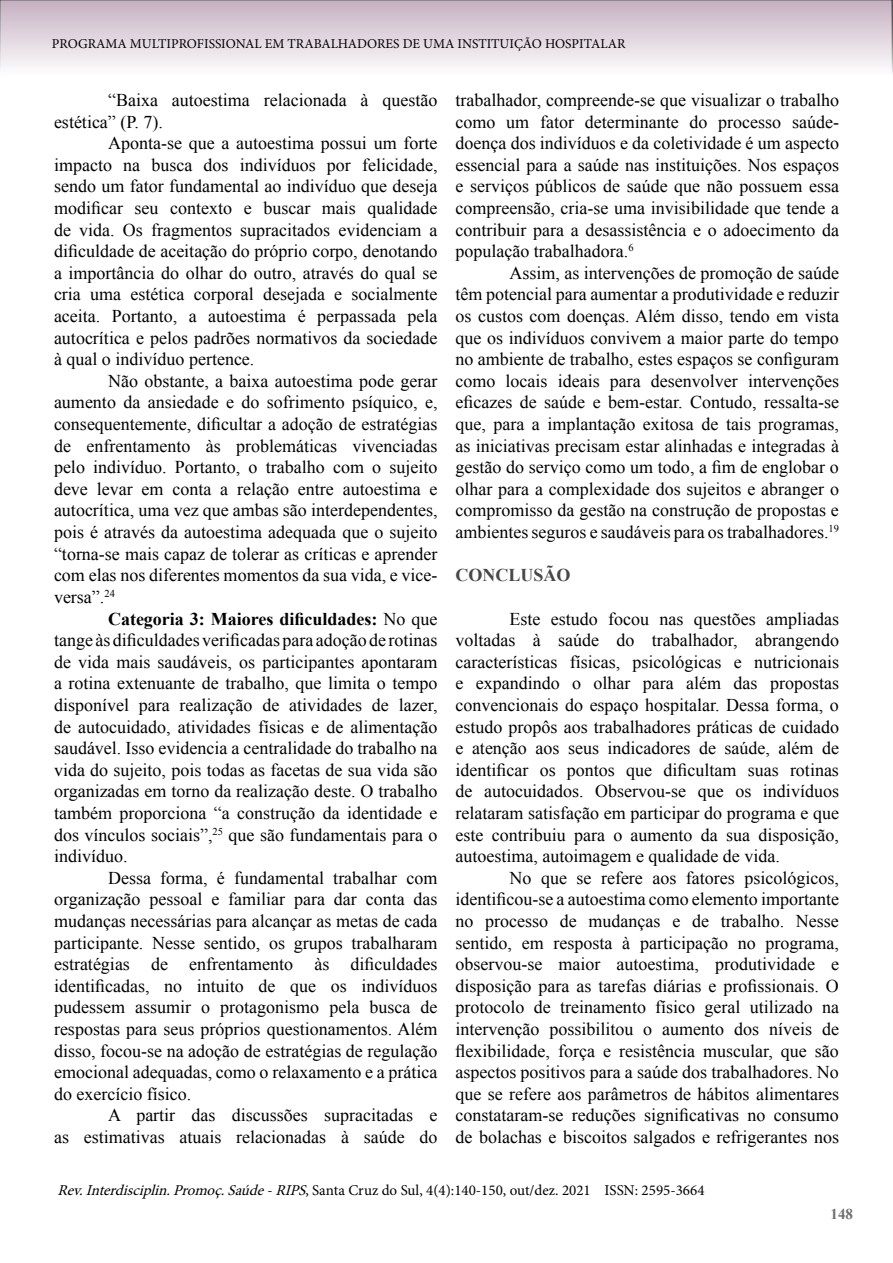
<style>
.page{position:relative;width:893px;height:1263px;background:#fff}
.page>*{position:absolute;margin:0;border:0;box-sizing:border-box;transform-origin:0 0}
.t1{font:18px/21.6px "Times New Roman";color:#000;text-align:justify}
.t2{font:700 18px "Times New Roman";color:#474746}
.t3{font:15px "Minion Pro";color:#000}
.t4{font:700 15px "Times New Roman";color:#706f6f}
.t5{font:13.5px "Minion Pro";color:#000}
.s1{font-weight:700}
.s2{font-style:italic}
</style>
<div class="page">
<svg style="left:0;top:0;width:892px;height:71px;background:#ded3dc"></svg>
<svg style="left:892px;top:0;width:1px;height:74px"></svg>
<p class="t5" style="left:52px;top:35px;width:575px">PROGRAMA MULTIPROFISSIONAL EM TRABALHADORES DE UMA INSTITUIÇÃO HOSPITALAR</p>
<p class="t1" style="left:54px;top:89px;width:385px;text-indent:54px">“Baixa autoestima relacionada à questão estética” (P. 7).</p>
<p class="t1" style="left:54px;top:132px;width:385px;text-indent:54px">Aponta-se que a autoestima possui um forte impacto na busca dos indivíduos por felicidade, sendo um fator fundamental ao indivíduo que deseja modificar seu contexto e buscar mais qualidade de vida. Os fragmentos supracitados evidenciam a dificuldade de aceitação do próprio corpo, denotando a importância do olhar do outro, através do qual se cria uma estética corporal desejada e socialmente aceita. Portanto, a autoestima é perpassada pela autocrítica e pelos padrões normativos da sociedade à qual o indivíduo pertence.</p>
<p class="t1" style="left:54px;top:370px;width:385px;text-indent:54px">Não obstante, a baixa autoestima pode gerar aumento da ansiedade e do sofrimento psíquico, e, consequentemente, dificultar a adoção de estratégias de enfrentamento às problemáticas vivenciadas pelo indivíduo. Portanto, o trabalho com o sujeito deve levar em conta a relação entre autoestima e autocrítica, uma vez que ambas são interdependentes, pois é através da autoestima adequada que o sujeito “torna-se mais capaz de tolerar as críticas e aprender com elas nos diferentes momentos da sua vida, e vice&shy;versa”.<sup>24</sup></p>
<p class="t1" style="left:54px;top:607px;width:385px;text-indent:54px"><span class="s1">Categoria 3: Maiores dificuldades:</span> No que tange às dificuldades verificadas para adoção de rotinas de vida mais saudáveis, os participantes apontaram a rotina extenuante de trabalho, que limita o tempo disponível para realização de atividades de lazer, de autocuidado, atividades físicas e de alimentação saudável. Isso evidencia a centralidade do trabalho na vida do sujeito, pois todas as facetas de sua vida são organizadas em torno da realização deste. O trabalho também proporciona “a construção da identidade e dos vínculos sociais”,<sup>25</sup> que são fundamentais para o indivíduo.</p>
<p class="t1" style="left:54px;top:867px;width:385px;text-indent:54px">Dessa forma, é fundamental trabalhar com organização pessoal e familiar para dar conta das mudanças necessárias para alcançar as metas de cada participante. Nesse sentido, os grupos trabalharam estratégias de enfrentamento às dificuldades identificadas, no intuito de que os indivíduos pudessem assumir o protagonismo pela busca de respostas para seus próprios questionamentos. Além disso, focou-se na adoção de estratégias de regulação emocional adequadas, como o relaxamento e a prática do exercício físico.</p>
<p class="t1" style="left:54px;top:1104px;width:385px;text-align:right">A partir das discussões supracitadas e<br>as estimativas atuais relacionadas à saúde do</p>
<p class="t1" style="left:455px;top:89px;width:385px">trabalhador, compreende-se que visualizar o trabalho como um fator determinante do processo saúde&shy;doença dos indivíduos e da coletividade é um aspecto essencial para a saúde nas instituições. Nos espaços e serviços públicos de saúde que não possuem essa compreensão, cria-se uma invisibilidade que tende a contribuir para a desassistência e o adoecimento da população trabalhadora.<sup>6</sup></p>
<p class="t1" style="left:455px;top:262px;width:385px;text-indent:54px">Assim, as intervenções de promoção de saúde têm potencial para aumentar a produtividade e reduzir os custos com doenças. Além disso, tendo em vista que os indivíduos convivem a maior parte do tempo no ambiente de trabalho, estes espaços se configuram como locais ideais para desenvolver intervenções eficazes de saúde e bem-estar. Contudo, ressalta-se que, para a implantação exitosa de tais programas, as iniciativas precisam estar alinhadas e integradas à gestão do serviço como um todo, a fim de englobar o olhar para a complexidade dos sujeitos e abranger o compromisso da gestão na construção de propostas e ambientes seguros e saudáveis para os trabalhadores.<sup>19</sup></p>
<p class="t2" style="left:455px;top:563px;width:117px">CONCLUSÃO</p>
<p class="t1" style="left:455px;top:607px;width:385px;text-indent:54px">Este estudo focou nas questões ampliadas voltadas à saúde do trabalhador, abrangendo características físicas, psicológicas e nutricionais e expandindo o olhar para além das propostas convencionais do espaço hospitalar. Dessa forma, o estudo propôs aos trabalhadores práticas de cuidado e atenção aos seus indicadores de saúde, além de identificar os pontos que dificultam suas rotinas de autocuidados. Observou-se que os indivíduos relataram satisfação em participar do programa e que este contribuiu para o aumento da sua disposição, autoestima, autoimagem e qualidade de vida.</p>
<p class="t1" style="left:455px;top:867px;width:385px;text-indent:54px">No que se refere aos fatores psicológicos, identificou-se a autoestima como elemento importante no processo de mudanças e de trabalho. Nesse sentido, em resposta à participação no programa, observou-se maior autoestima, produtividade e disposição para as tarefas diárias e profissionais. O protocolo de treinamento físico geral utilizado na intervenção possibilitou o aumento dos níveis de flexibilidade, força e resistência muscular, que são aspectos positivos para a saúde dos trabalhadores. No que se refere aos parâmetros de hábitos alimentares constataram-se reduções significativas no consumo de bolachas e biscoitos salgados e refrigerantes nos</p>
<p class="t3" style="left:57px;top:1180px;width:649px"><span class="s2">Rev.Interdisciplin.Promoç.Saúde-RIPS</span>, Santa Cruz do Sul, 4(4):140-150, out/dez. 2021 ISSN: 2595-3664</p>
<p class="t4" style="left:831px;top:1204px;width:24px">148</p>
</div>
